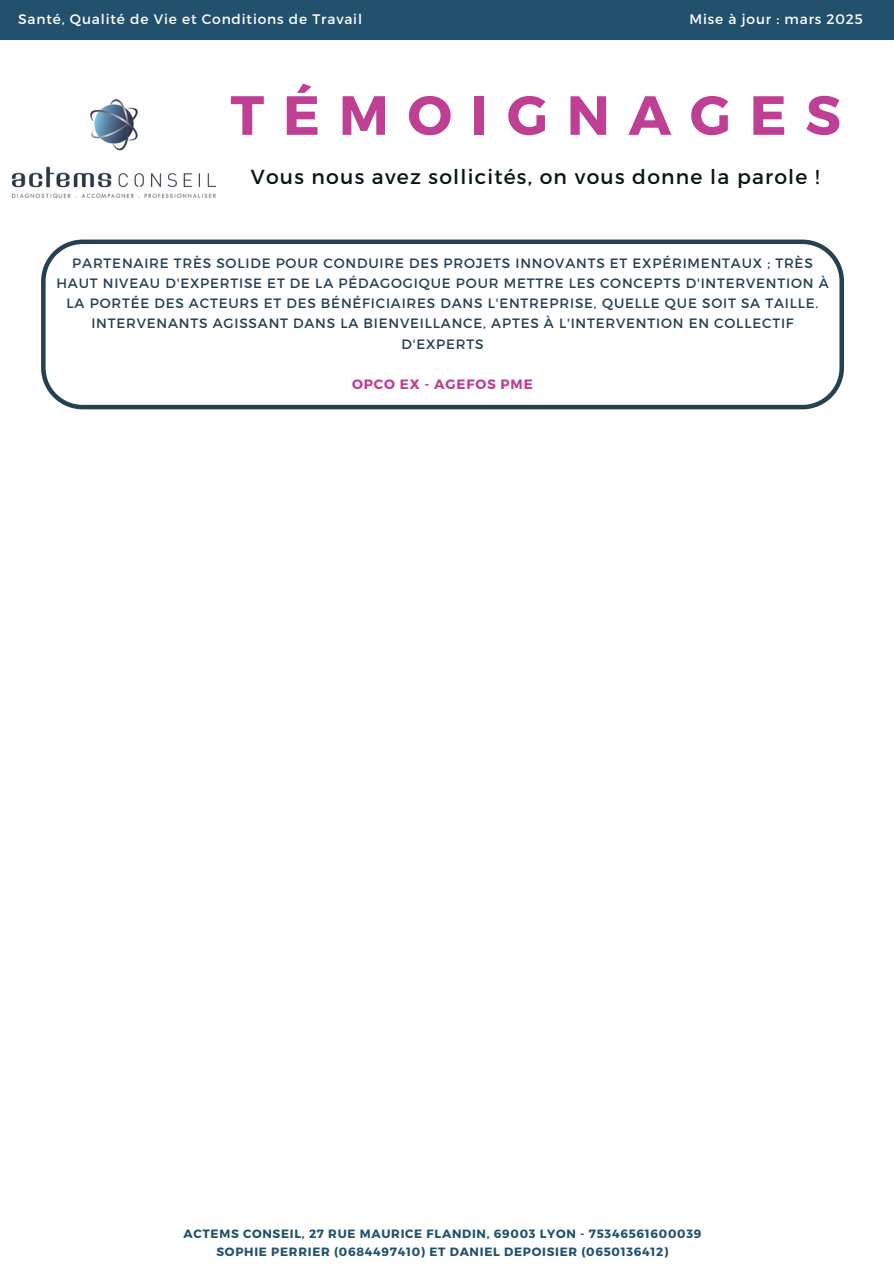
<style>
.page{position:relative;width:894px;height:1264px;background:#fff}
.page>*{position:absolute;margin:0;border:0;box-sizing:border-box;transform-origin:0 0}
.t1{font:700 55.05px "Montserrat";letter-spacing:.34em;color:#bf3f94}
.t2{font:20.25px "Montserrat";letter-spacing:.06em;color:#051613}
.t3{font:13.8px "Montserrat";letter-spacing:.06em;color:#fff}
.t4{font:13.5px/20.2px "Montserrat";letter-spacing:.06em;color:#244051;text-align:center}
.t5{font:700 13.5px "Montserrat";letter-spacing:.06em;color:#bf3f94}
.t6{font:700 12px "Montserrat";letter-spacing:.06em;color:#22516d}
</style>
<div class="page">
<div style="left:0;top:0;width:893px;height:40px;background:#22516d"></div>
<img style="left:13px;top:98px;width:202px;height:99px">
<svg style="left:41px;top:239px;width:802px;height:170px"></svg>
<h1 class="t3" style="left:18px;top:11px;width:345px">Santé, Qualité de Vie et Conditions de Travail</h1>
<p class="t3" style="left:689px;top:11px;width:175px">Mise à jour : mars 2025</p>
<h5 class="t1" style="left:230px;top:79px;width:611px">TÉMOIGNAGES</h5>
<h5 class="t2" style="left:251px;top:164px;width:570px">Vous nous avez sollicités, on vous donne la parole !</h5>
<h3 class="t4" style="left:56px;top:252px;width:773px">PARTENAIRE TRÈS SOLIDE POUR CONDUIRE DES PROJETS INNOVANTS ET EXPÉRIMENTAUX ; TRÈS HAUT NIVEAU D'EXPERTISE ET DE LA PÉDAGOGIQUE POUR METTRE LES CONCEPTS D'INTERVENTION À LA PORTÉE DES ACTEURS ET DES BÉNÉFICIAIRES DANS L'ENTREPRISE, QUELLE QUE SOIT SA TAILLE.<br>INTERVENANTS AGISSANT DANS LA BIENVEILLANCE, APTES À L'INTERVENTION EN COLLECTIF D'EXPERTS</h3>
<p class="t5" style="left:352px;top:375px;width:182px">OPCO EX - AGEFOS PME</p>
<h2 class="t6" style="left:183px;top:1226px;width:519px">ACTEMS CONSEIL, 27 RUE MAURICE FLANDIN, 69003 LYON - 75346561600039</h2>
<h4 class="t6" style="left:216px;top:1244px;width:453px">SOPHIE PERRIER (0684497410) ET DANIEL DEPOISIER (0650136412)</h4>
</div>
